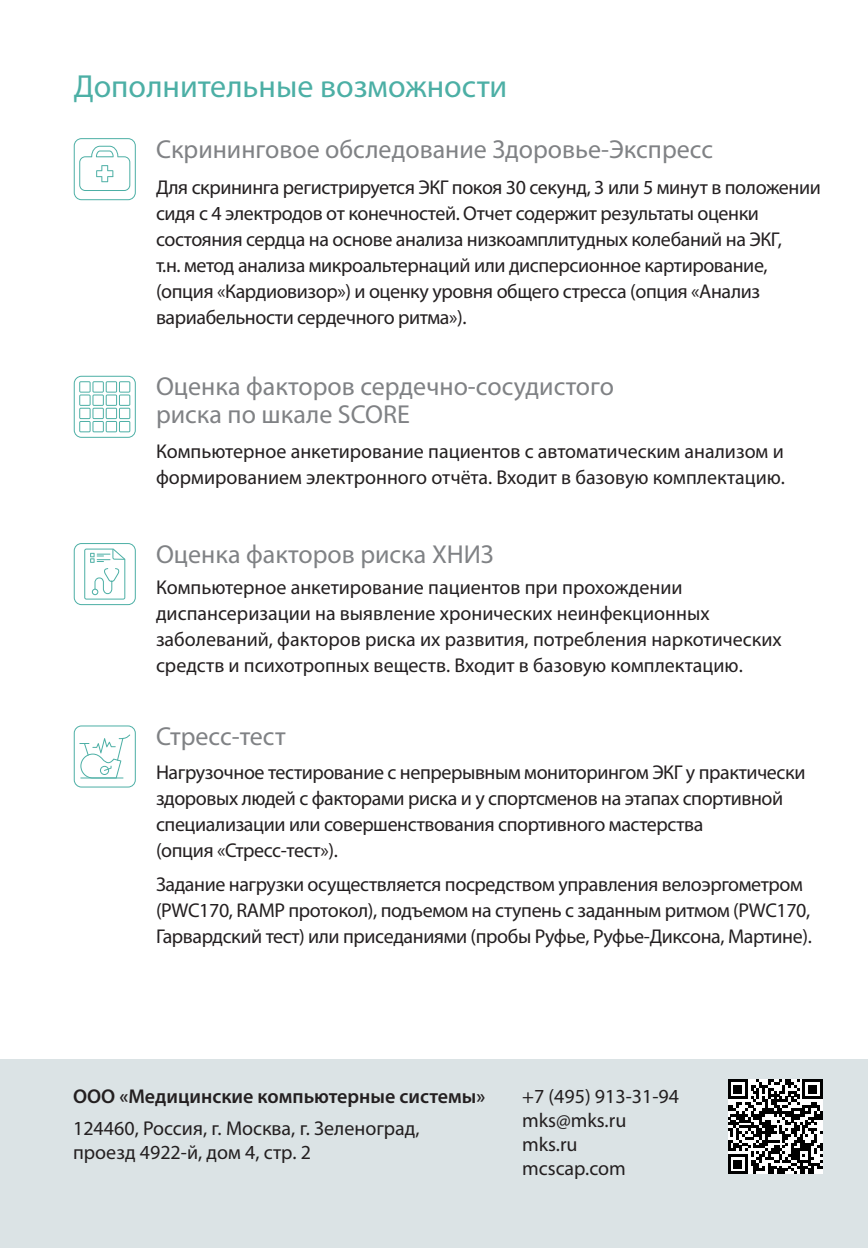
<style>
.page{position:relative;width:868px;height:1248px;background:#fff}
.page>*{position:absolute;margin:0;border:0;box-sizing:border-box;transform-origin:0 0}
.Текс_буллет_табл{font:32px "Myriad Pro";color:#4cafa5}
.Текс_буллет_табл-2{font:26px/28px "Myriad Pro";color:#808285}
.Текс_буллет_табл-3{font:20px/26px "Myriad Pro";letter-spacing:-.02em;color:#231f20}
.Текс_буллет_табл-4{font:20px/26px "Myriad Pro";color:#231f20}
.основной_текст_2{font:20px/32px "Myriad Pro";color:#231f20}
.s1{font-weight:600}
</style>
<div class="page">
<div style="left:0;top:1059px;width:867px;height:188px;background:#dbe3e5"></div>
<svg style="left:74px;top:376px;width:62px;height:62px"></svg>
<svg style="left:74px;top:138px;width:62px;height:62px"></svg>
<svg style="left:74px;top:543px;width:62px;height:62px"></svg>
<svg style="left:74px;top:725px;width:62px;height:62px"></svg>
<svg style="left:728px;top:1079px;width:94px;height:95px"></svg>
<p class="Текс_буллет_табл" style="left:74px;top:67px;width:435px">Дополнительные возможности</p>
<p class="Текс_буллет_табл-2" style="left:156px;top:134px;width:558px">Скрининговое обследование Здоровье-Экспресс</p>
<p class="Текс_буллет_табл-3" style="left:156px;top:174px;width:666px">Для скрининга регистрируется ЭКГ покоя 30 секунд, 3 или 5 минут в положении сидя с 4 электродов от конечностей. Отчет содержит результаты оценки состояния сердца на основе анализа низкоамплитудных колебаний на ЭКГ,<br>т.н. метод анализа микроальтернаций или дисперсионное картирование, (опция «Кардиовизор») и оценку уровня общего стресса (опция «Анализ вариабельности сердечного ритма»).</p>
<p class="Текс_буллет_табл-2" style="left:156px;top:372px;width:459px">Оценка факторов сердечно-сосудистого риска по шкале SCORE</p>
<p class="Текс_буллет_табл-4" style="left:156px;top:438px;width:630px">Компьютерное анкетирование пациентов с автоматическим анализом и формированием электронного отчёта. Входит в базовую комплектацию.</p>
<p class="Текс_буллет_табл-2" style="left:156px;top:539px;width:339px">Оценка факторов риска ХНИЗ</p>
<p class="Текс_буллет_табл-4" style="left:156px;top:573px;width:627px">Компьютерное анкетирование пациентов при прохождении диспансеризации на выявление хронических неинфекционных заболеваний, факторов риска их развития, потребления наркотических средств и психотропных веществ. Входит в базовую комплектацию.</p>
<p class="Текс_буллет_табл-2" style="left:156px;top:721px;width:131px">Стресс-тест</p>
<p class="Текс_буллет_табл-3" style="left:156px;top:759px;width:650px">Нагрузочное тестирование с непрерывным мониторингом ЭКГ у практически здоровых людей с факторами риска и у спортсменов на этапах спортивной специализации или совершенствования спортивного мастерства<br>(опция «Стресс-тест»).</p>
<p class="Текс_буллет_табл-3" style="left:156px;top:871px;width:657px">Задание нагрузки осуществляется посредством управления велоэргометром (PWC170, RAMP протокол), подъемом на ступень с заданным ритмом (PWC170,<br>Гарвардский тест) или приседаниями (пробы Руфье, Руфье-Диксона, Мартине).</p>
<p class="основной_текст_2" style="left:73px;top:1079px;width:413px"><span class="s1">ООО «Медицинские компьютерные системы»<br></span>124460, Россия, г. Москва, г. Зеленоград,</p>
<p class="основной_текст_2" style="left:73px;top:1135px;width:239px">проезд 4922-й, дом 4, стр. 2</p>
<p class="основной_текст_2" style="left:522px;top:1079px;width:158px">+7 (495) 913-31-94</p>
<p class="основной_текст_2" style="left:522px;top:1103px;width:106px">mks@mks.ru</p>
<p class="основной_текст_2" style="left:522px;top:1127px;width:57px">mks.ru</p>
<p class="основной_текст_2" style="left:522px;top:1151px;width:105px">mcscap.com</p>
</div>
